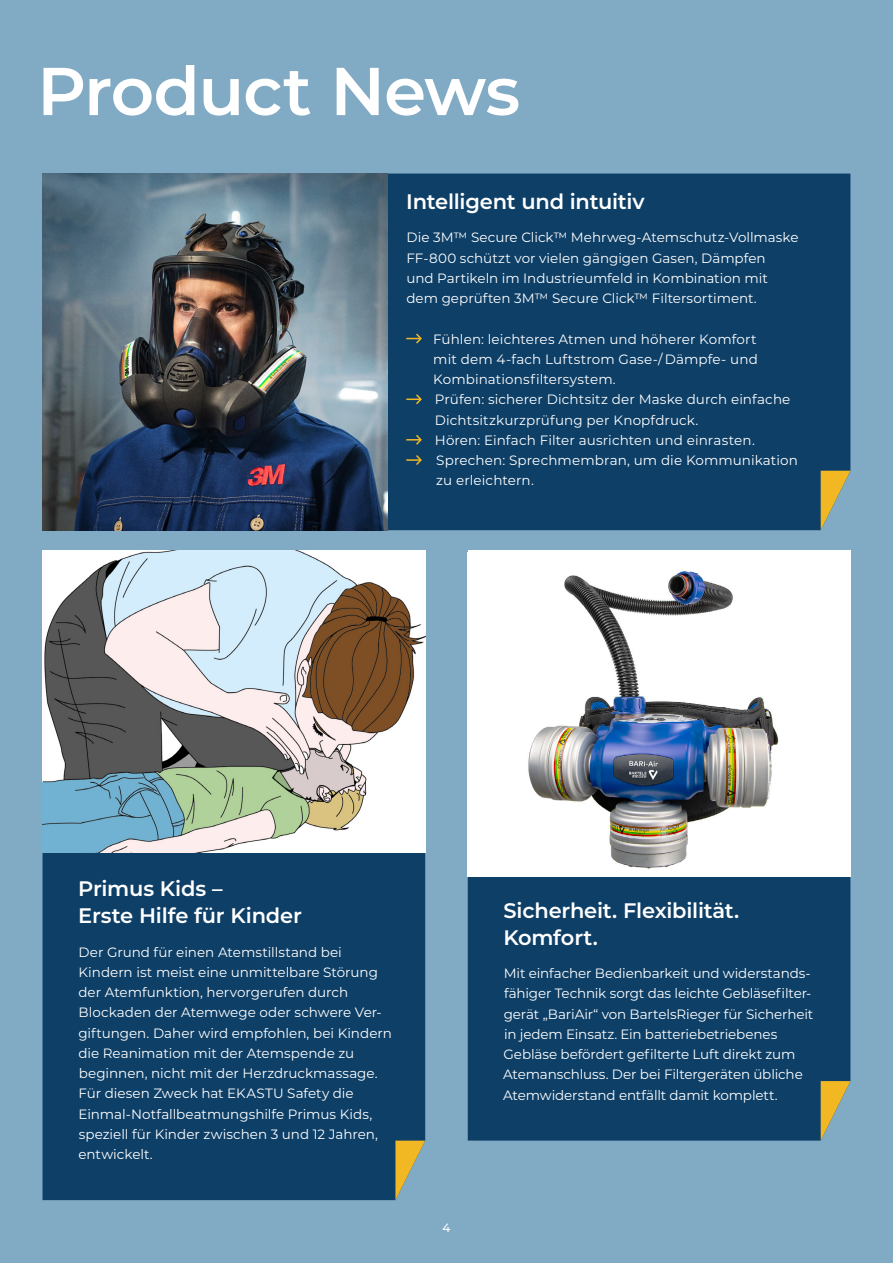
<style>
.page{position:relative;width:893px;height:1263px;background:#81abc4}
.page>*{position:absolute;margin:0;border:0;box-sizing:border-box;transform-origin:0 0}
.t1{font:600 67.5px "Montserrat";letter-spacing:-.015em;color:#fff}
.t2{font:600 21px/27px "Montserrat";letter-spacing:-.01em;color:#fff}
.t3{font:13.5px/20.2px "Montserrat";color:#fff}
.t4{font:500 12px "Montserrat";color:#fff}
</style>
<div class="page">
<div style="left:43px;top:852px;width:382px;height:348px;background:#0e3f67"></div>
<img style="left:43px;top:550px;width:382px;height:302px">
<svg style="left:395px;top:1140px;width:30px;height:60px"></svg>
<div style="left:388px;top:174px;width:462px;height:356px;background:#0e3f67"></div>
<svg style="left:406px;top:332px;width:17px;height:13px"></svg>
<svg style="left:406px;top:393px;width:17px;height:13px"></svg>
<svg style="left:406px;top:433px;width:17px;height:13px"></svg>
<svg style="left:406px;top:453px;width:17px;height:14px"></svg>
<svg style="left:821px;top:471px;width:29px;height:59px"></svg>
<div style="left:468px;top:876px;width:382px;height:264px;background:#0e3f67"></div>
<img style="left:468px;top:553px;width:382px;height:323px">
<svg style="left:821px;top:1081px;width:29px;height:59px"></svg>
<img style="left:43px;top:174px;width:345px;height:356px">
<h1 class="t1" style="left:37px;top:43px;width:484px">Product News</h1>
<h2 class="t2" style="left:406px;top:187px;width:240px">Intelligent und intuitiv</h2>
<p class="t3" style="left:406px;top:227px;width:394px">Die 3M™ Secure Click™ Mehrweg-Atemschutz-Vollmaske FF-800 schützt vor vielen gängigen Gasen, Dämpfen<br>und Partikeln im Industrieumfeld in Kombination mit dem geprüften 3M™ Secure Click™ Filtersortiment.</p>
<p class="t3" style="left:433px;top:328px;width:366px">Fühlen: leichteres Atmen und höherer Komfort<br>mit dem 4-fach Luftstrom Gase-/ Dämpfe- und Kombinationsfiltersystem.<br>Prüfen: sicherer Dichtsitz der Maske durch einfache Dichtsitzkurzprüfung per Knopfdruck.<br>Hören: Einfach Filter ausrichten und einrasten.<br>Sprechen: Sprechmembran, um die Kommunikation zu erleichtern.</p>
<h2 class="t2" style="left:78px;top:874px;width:225px">Primus Kids –<br>Erste Hilfe für Kinder</h2>
<p class="t3" style="left:78px;top:941px;width:315px">Der Grund für einen Atemstillstand bei Kindern ist meist eine unmittelbare Störung der Atemfunktion, hervorgerufen durch Blockaden der Atemwege oder schwere Ver&shy;giftungen. Daher wird empfohlen, bei Kindern die Reanimation mit der Atemspende zu beginnen, nicht mit der Herzdruckmassage.<br>Für diesen Zweck hat EKASTU Safety die Einmal-Notfallbeatmungshilfe Primus Kids, speziell für Kinder zwischen 3 und 12 Jahren, entwickelt.</p>
<p class="t4" style="left:442px;top:1219px;width:10px">4</p>
<h2 class="t2" style="left:504px;top:896px;width:237px">Sicherheit. Flexibilität.<br>Komfort.</h2>
<p class="t3" style="left:503px;top:963px;width:312px">Mit einfacher Bedienbarkeit und widerstands&shy;fähiger Technik sorgt das leichte Gebläsefilter&shy;gerät „BariAir“ von BartelsRieger für Sicherheit in jedem Einsatz. Ein batteriebetriebenes Gebläse befördert gefilterte Luft direkt zum Atemanschluss. Der bei Filtergeräten übliche Atemwiderstand entfällt damit komplett.</p>
</div>
